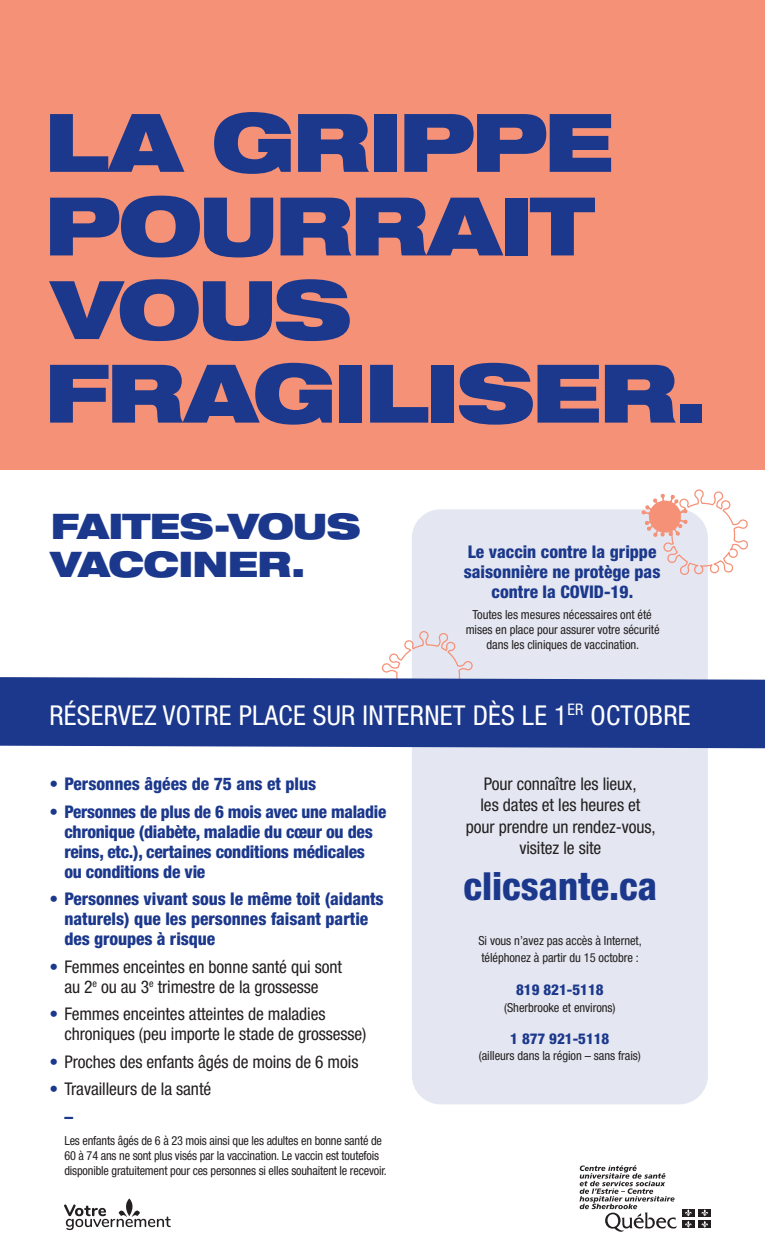
<style>
.page{position:relative;width:765px;height:1260px;background:#fff}
.page>*{position:absolute;margin:0;border:0;box-sizing:border-box;transform-origin:0 0}
.t1{font:900 expanded 80.88px/83.6px "Helvetica Neue LT Std";letter-spacing:-.035em;color:#1b388c}
.t2{font:800 condensed 38.75px "Helvetica Neue LT Std";color:#1b388c}
.t3{font:900 expanded 35.25px/38.5px "Helvetica Neue LT Std";letter-spacing:-.025em;color:#1b388c}
.t4{font:condensed 27.38px "Helvetica Neue LT Std";letter-spacing:.01em;color:#fff}
.t5{font:800 condensed 17.5px/20px "Helvetica Neue LT Std";letter-spacing:-.005em;color:#1b388c}
.t6{font:condensed 17.5px/21.2px "Helvetica Neue LT Std";letter-spacing:-.005em;color:#231f20;text-align:center}
.t7{font:800 condensed 15px "Helvetica Neue LT Std";color:#1b388c}
.t8{font:condensed 12.5px/15px "Helvetica Neue LT Std";letter-spacing:-.005em;color:#231f20}
.s1{font-weight:800;color:#1b388c}
</style>
<div class="page">
<div style="left:0;top:0;width:765px;height:470px;background:#f59176"></div>
<svg style="left:64px;top:1198px;width:107px;height:32px"></svg>
<div style="left:682px;top:1209px;width:13px;height:8px;background:#231f20"></div>
<div style="left:698px;top:1209px;width:13px;height:8px;background:#231f20"></div>
<div style="left:682px;top:1220px;width:13px;height:8px;background:#231f20"></div>
<svg style="left:685px;top:1209px;width:7px;height:19px"></svg>
<div style="left:698px;top:1220px;width:13px;height:8px;background:#231f20"></div>
<svg style="left:701px;top:1209px;width:7px;height:19px"></svg>
<svg style="left:580px;top:1165px;width:97px;height:67px"></svg>
<div style="left:412px;top:509px;width:296px;height:595px;background:#e4e7f1;border-radius:29px"></div>
<svg style="left:381px;top:631px;width:92px;height:46px"></svg>
<div style="left:0;top:677px;width:765px;height:71px;background:#1b388c"></div>
<svg style="left:641px;top:489px;width:107px;height:86px"></svg>
<h1 class="t1" style="left:44px;top:98px;width:665px">LA GRIPPE<br>POURRAIT<br>VOUS<br>FRAGILISER.</h1>
<h3 class="t3" style="left:51px;top:505px;width:311px">FAITES-VOUS<br>VACCINER.</h3>
<h3 class="t5" style="left:464px;top:541px;width:198px;text-align:center">Le vaccin contre la grippe saisonnière ne protège pas contre la COVID-19.</h3>
<p class="t8" style="left:466px;top:607px;width:196px;text-align:center">Toutes les mesures nécessaires ont été mises en place pour assurer votre sécurité dans les cliniques de vaccination.</p>
<h3 class="t4" style="left:49px;top:699px;width:643px">RÉSERVEZ VOTRE PLACE SUR INTERNET DÈS LE 1<sup>ER</sup> OCTOBRE</h3>
<h3 class="t5" style="left:49px;top:774px;width:268px">• Personnes âgées de 75 ans et plus</h3>
<h3 class="t5" style="left:64px;top:801px;width:323px;text-indent:-15px">• Personnes de plus de 6 mois avec une maladie chronique (diabète, maladie du cœur ou des reins, etc.), certaines conditions médicales ou conditions de vie</h3>
<h3 class="t5" style="left:64px;top:889px;width:321px;text-indent:-15px">• Personnes vivant sous le même toit (aidants naturels) que les personnes faisant partie des groupes à risque</h3>
<h3 class="t6" style="left:49px;top:956px;width:294px;line-height:20px"><span class="s1">•</span> Femmes enceintes en bonne santé qui sont au 2<sup>e</sup> ou au 3<sup>e</sup> trimestre de la grossesse</h3>
<h3 class="t6" style="left:64px;top:1004px;width:304px;line-height:20px;text-align:left;text-indent:-15px"><span class="s1">•</span> Femmes enceintes atteintes de maladies chroniques (peu importe le stade de grossesse)</h3>
<h3 class="t6" style="left:49px;top:1051px;width:311px"><span class="s1">•</span> Proches des enfants âgés de moins de 6 mois</h3>
<h3 class="t6" style="left:64px;top:1075px;width:148px;line-height:27.5px;text-align:left;text-indent:-15px"><span class="s1">•</span> Travailleurs de la santé <span class="s1">–</span></h3>
<p class="t8" style="left:64px;top:1133px;width:324px">Les enfants âgés de 6 à 23 mois ainsi que les adultes en bonne santé de<br>60 à 74 ans ne sont plus visés par la vaccination. Le vaccin est toutefois disponible gratuitement pour ces personnes si elles souhaitent le recevoir.</p>
<h3 class="t6" style="left:466px;top:773px;width:191px">Pour connaître les lieux,<br>les dates et les heures et pour prendre un rendez-vous, visitez le site</h3>
<h2 class="t2" style="left:464px;top:863px;width:195px">clicsante.ca</h2>
<p class="t8" style="left:478px;top:933px;width:165px;line-height:16.2px">Si vous n’avez pas accès à Internet, téléphonez à partir du 15 octobre :</p>
<p class="t7" style="left:516px;top:981px;width:89px">819 821-5118</p>
<p class="t8" style="left:504px;top:1000px;width:113px">(Sherbrooke et environs)</p>
<p class="t7" style="left:510px;top:1030px;width:101px">1 877 921-5118</p>
<p class="t8" style="left:479px;top:1048px;width:164px">(ailleurs dans la région – sans frais)</p>
</div>
